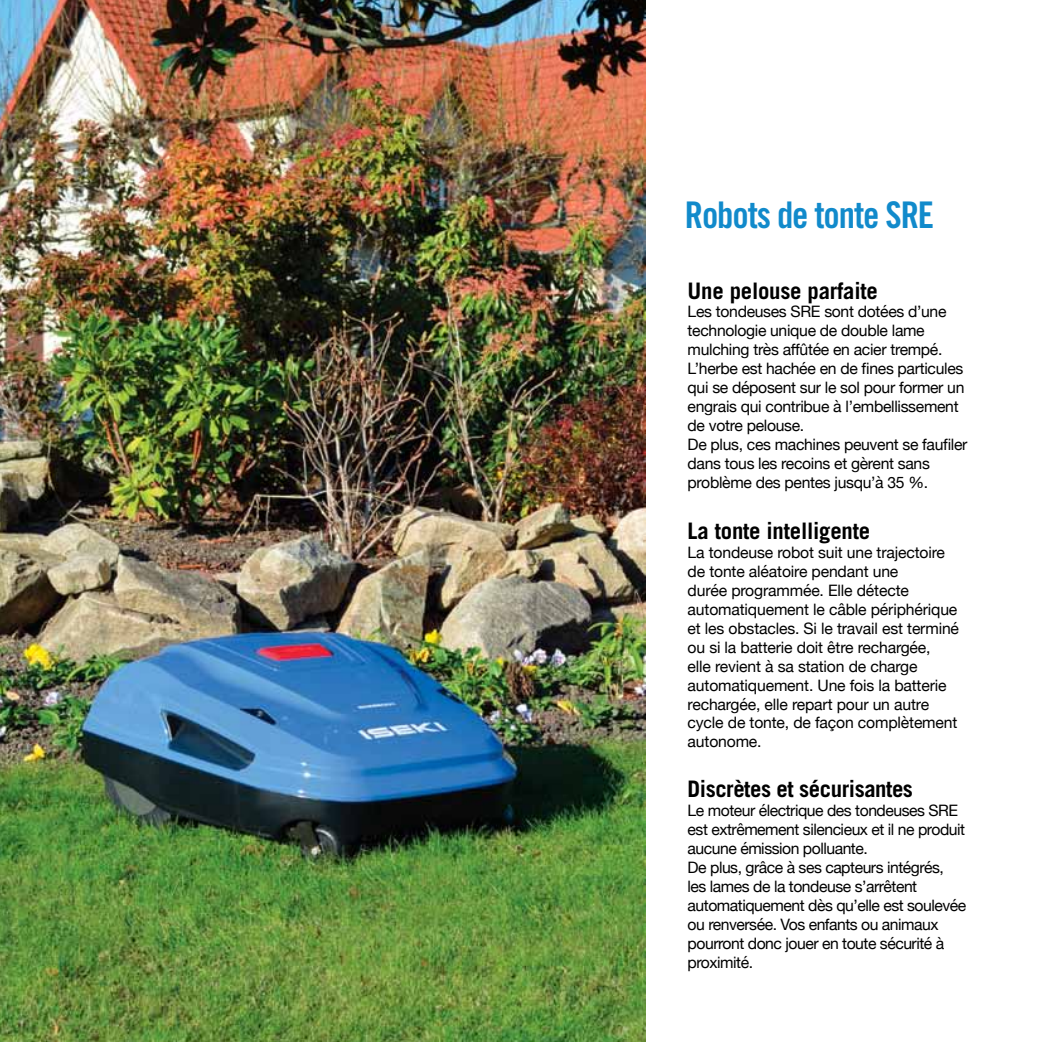
<style>
.page{position:relative;width:1042px;height:1042px;background:#fff}
.page>*{position:absolute;margin:0;border:0;box-sizing:border-box;transform-origin:0 0}
.t1{font:36.75px "Trade Gothic LT Std Bd Cn 20";letter-spacing:-.03em;color:#118acb}
.t2{font:700 22.75px "Trade Gothic LT Std";letter-spacing:-.01em;color:#000}
.t3{font:15.75px/18.9px "Helvetica Neue";letter-spacing:-.02em;color:#000}
</style>
<div class="page">
<img style="left:0;top:0;width:645px;height:1042px">
<h1 class="t1" style="left:685px;top:192px;width:251px">Robots de tonte SRE</h1>
<h2 class="t2" style="left:687px;top:276px;width:192px">Une pelouse parfaite</h2>
<p class="t3" style="left:687px;top:303px;width:281px">Les tondeuses SRE sont dotées d’une technologie unique de double lame mulching très affûtée en acier trempé.<br>L’herbe est hachée en de fines particules qui se déposent sur le sol pour former un engrais qui contribue à l’embellissement de votre pelouse.<br>De plus, ces machines peuvent se faufiler dans tous les recoins et gèrent sans problème des pentes jusqu’à 35 %.</p>
<h2 class="t2" style="left:687px;top:517px;width:184px">La tonte intelligente</h2>
<p class="t3" style="left:687px;top:544px;width:273px">La tondeuse robot suit une trajectoire de tonte aléatoire pendant une<br>durée programmée. Elle détecte automatiquement le câble périphérique et les obstacles. Si le travail est terminé ou si la batterie doit être rechargée,<br>elle revient à sa station de charge automatiquement. Une fois la batterie rechargée, elle repart pour un autre cycle de tonte, de façon complètement autonome.</p>
<h2 class="t2" style="left:687px;top:775px;width:227px">Discrètes et sécurisantes</h2>
<p class="t3" style="left:687px;top:802px;width:280px">Le moteur électrique des tondeuses SRE est extrêmement silencieux et il ne produit aucune émission polluante.<br>De plus, grâce à ses capteurs intégrés, les lames de la tondeuse s’arrêtent automatiquement dès qu’elle est soulevée ou renversée. Vos enfants ou animaux pourront donc jouer en toute sécurité à proximité.</p>
</div>
